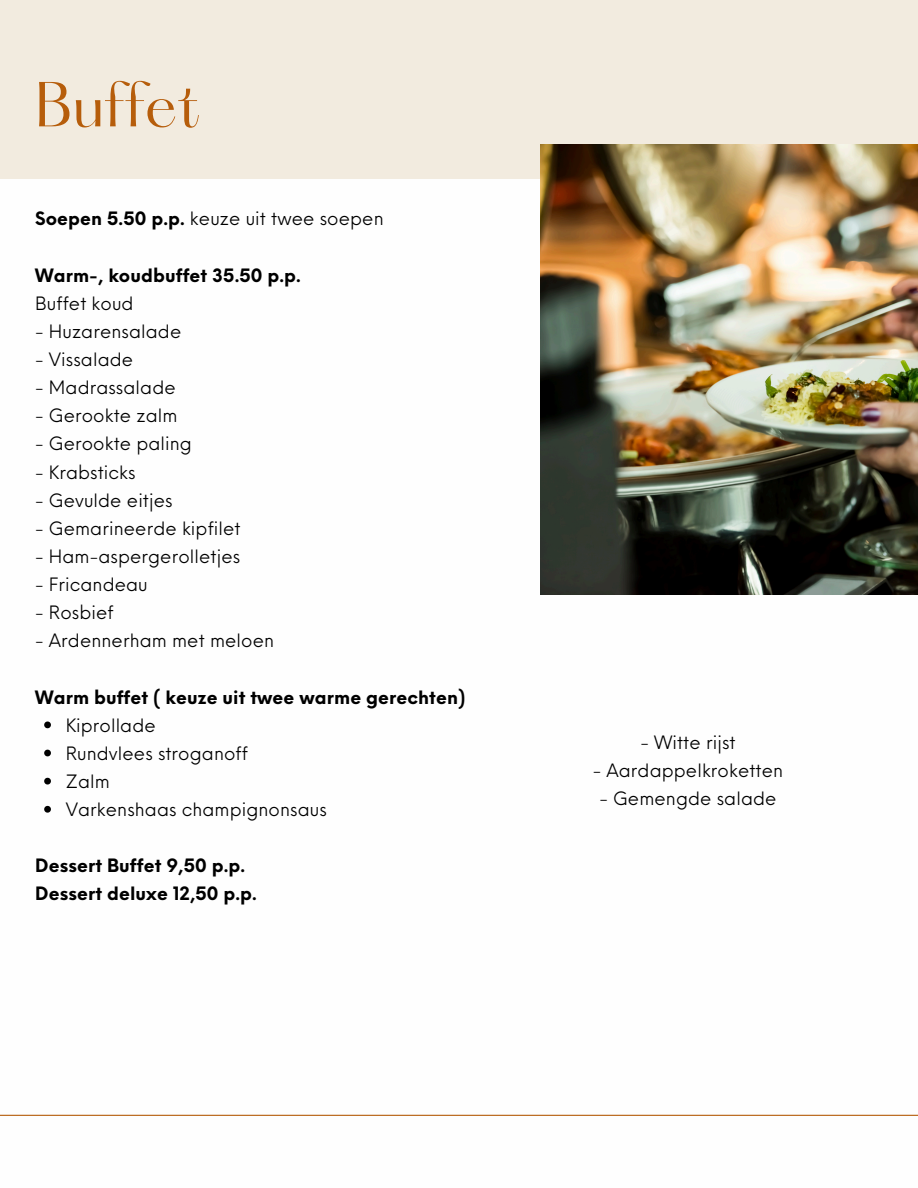
<style>
.page{position:relative;width:918px;height:1188px;background:#fff}
.page>*{position:absolute;margin:0;border:0;box-sizing:border-box;transform-origin:0 0}
.t1{font:55.5px "Hatton";color:#b65d0b}
.t2{font:18px "Neue Einstellung";letter-spacing:.005em;color:#000}
.t3{font:700 18px/28.2px "Neue Einstellung";letter-spacing:.005em;color:#000}
.s1{font-weight:700}
</style>
<div class="page">
<div style="left:0;top:0;width:918px;height:179px;background:#f2ebdf"></div>
<img style="left:540px;top:144px;width:378px;height:450px">
<hr style="left:0;top:1115px;width:918px;height:1px;background:#b65d0b">
<svg style="left:44px;top:722px;width:7px;height:6px"></svg>
<svg style="left:44px;top:750px;width:7px;height:6px"></svg>
<svg style="left:44px;top:778px;width:7px;height:7px"></svg>
<svg style="left:44px;top:806px;width:7px;height:7px"></svg>
<h1 class="t1" style="left:35px;top:79px;width:167px">Buffet</h1>
<p class="t2" style="left:35px;top:203px;width:350px"><span class="s1">Soepen 5.50 p.p.</span> keuze uit twee soepen</p>
<p class="t3" style="left:35px;top:259px;width:267px">Warm-, koudbuffet 35.50 p.p.</p>
<p class="t2" style="left:35px;top:287px;width:100px">Buffet koud</p>
<p class="t2" style="left:35px;top:315px;width:148px">- Huzarensalade</p>
<p class="t2" style="left:35px;top:343px;width:100px">- Vissalade</p>
<p class="t2" style="left:35px;top:371px;width:142px">- Madrassalade</p>
<p class="t2" style="left:35px;top:400px;width:144px">- Gerookte zalm</p>
<p class="t2" style="left:35px;top:428px;width:158px">- Gerookte paling</p>
<p class="t2" style="left:35px;top:456px;width:102px">- Krabsticks</p>
<p class="t2" style="left:35px;top:484px;width:139px">- Gevulde eitjes</p>
<p class="t2" style="left:35px;top:512px;width:207px">- Gemarineerde kipfilet</p>
<p class="t2" style="left:35px;top:540px;width:207px">- Ham-aspergerolletjes</p>
<p class="t2" style="left:35px;top:568px;width:114px">- Fricandeau</p>
<p class="t2" style="left:35px;top:596px;width:80px">- Rosbief</p>
<p class="t2" style="left:35px;top:625px;width:240px">- Ardennerham met meloen</p>
<p class="t3" style="left:35px;top:681px;width:432px">Warm buffet ( keuze uit twee warme gerechten)</p>
<h2 class="t2" style="left:66px;top:709px;width:92px">Kiprollade</h2>
<p class="t2" style="left:66px;top:737px;width:184px">Rundvlees stroganoff</p>
<p class="t2" style="left:66px;top:765px;width:46px">Zalm</p>
<p class="t2" style="left:66px;top:793px;width:262px">Varkenshaas champignonsaus</p>
<p class="t3" style="left:35px;top:850px;width:223px">Dessert Buffet 9,50 p.p.<br>Dessert deluxe 12,50 p.p.</p>
<h2 class="t2" style="left:640px;top:726px;width:97px">- Witte rijst</h2>
<p class="t2" style="left:593px;top:754px;width:192px">- Aardappelkroketten</p>
<p class="t2" style="left:599px;top:782px;width:179px">- Gemengde salade</p>
</div>
